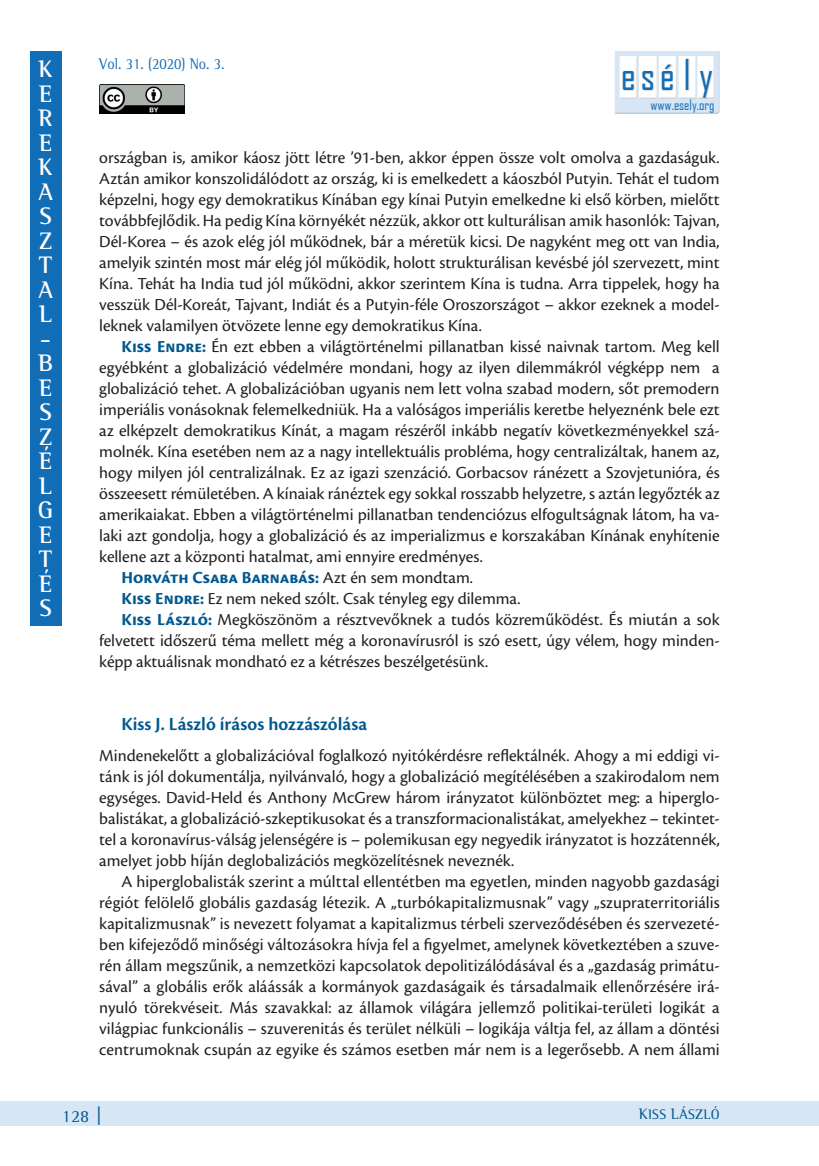
<style>
.page{position:relative;width:819px;height:1166px;background:#fff}
.page>*{position:absolute;margin:0;border:0;box-sizing:border-box;transform-origin:0 0}
.t1{font:40.6px "Agency FB";letter-spacing:.16em;color:#126db7}
.t2{font:700 24.5px/24.5px "Rotis Serif";color:#fff;text-align:justify}
.esély_alcím_2{font:600 19.25px "Cronos Pro";letter-spacing:.005em;color:#01588f}
.esély_főszöveg{font:17.5px/21px "Cronos Pro";color:#231f20;text-align:justify}
.esély_főszöveg_tompa{font:17.5px/21px "Cronos Pro";color:#231f20;text-align:justify}
.esély_főszöveg-2{font:700 17.5px "Cronos Pro";letter-spacing:-.005em;color:#01588f}
.t3{font:17.5px "Rotis Serif";color:#01588f}
.t4{font:15.75px "Rotis Serif";color:#126db7;scale:.9 1}
.t5{font:14.17px "Rotis Serif SC900";letter-spacing:.02em;color:#01588f}
.t6{font:14px "Agency FB";color:#126db7}
.s1{font-weight:700;color:#01588f}
.s2{font-weight:400;color:#231f20}
.s3{font-size:21px}
.s4{font-size:15.75px}
</style>
<div class="page">
<div style="left:0;top:1101px;width:818px;height:25px;background:#d7e6f5"></div>
<img style="left:99px;top:84px;width:85px;height:30px">
<div style="left:612px;top:50px;width:109px;height:64px;background:#231f20;opacity:.45"></div>
<div style="left:618px;top:54px;width:21px;height:45px;background:#d9e7f5"></div>
<div style="left:618px;top:56px;width:21px;height:44px;background:#231f20;opacity:.45"></div>
<div style="left:638px;top:54px;width:21px;height:45px;background:#d9e7f5"></div>
<div style="left:638px;top:56px;width:21px;height:44px;background:#231f20;opacity:.45"></div>
<div style="left:656px;top:53px;width:23px;height:46px;background:#d7e6f5"></div>
<div style="left:656px;top:55px;width:23px;height:45px;background:#231f20;opacity:.45"></div>
<div style="left:678px;top:53px;width:21px;height:46px;background:#d7e6f5"></div>
<div style="left:678px;top:55px;width:21px;height:45px;background:#231f20;opacity:.45"></div>
<div style="left:696px;top:53px;width:21px;height:46px;background:#d7e6f5"></div>
<div style="left:696px;top:55px;width:21px;height:45px;background:#231f20;opacity:.45"></div>
<div style="left:622px;top:71px;width:13px;height:20px;background:#231f20;opacity:.21"></div>
<div style="left:642px;top:71px;width:12px;height:20px;background:#231f20;opacity:.21"></div>
<div style="left:662px;top:65px;width:12px;height:26px;background:#231f20;opacity:.21"></div>
<div style="left:685px;top:59px;width:5px;height:32px;background:#231f20;opacity:.21"></div>
<div style="left:699px;top:71px;width:14px;height:28px;background:#231f20;opacity:.21"></div>
<div style="left:30px;top:51px;width:32px;height:575px;background:#126db7"></div>
<h2 class="t2" style="left:38px;top:56px;width:17px">K E R E K A S Z T A L - B E S Z É L G E T É S</h2>
<p class="t4" style="left:99px;top:54px;width:141px">Vol. 31. (2020) No. 3.</p>
<h1 class="t1" style="left:620px;top:50px;width:94px">esély</h1>
<p class="t6" style="left:650px;top:96px;width:65px">www.esely.org</p>
<p class="esély_főszöveg" style="left:99px;top:147px;width:622px">országban is, amikor káosz jött létre ’91-ben, akkor éppen össze volt omolva a gazdaságuk.<br>Aztán amikor konszolidálódott az ország, ki is emelkedett a káoszból Putyin. Tehát el tudom képzelni, hogy egy demokratikus Kínában egy kínai Putyin emelkedne ki első körben, mielőtt továbbfejlődik. Ha pedig Kína környékét nézzük, akkor ott kulturálisan amik hasonlók: Tajvan, Dél-Korea – és azok elég jól működnek, bár a méretük kicsi. De nagyként meg ott van India, amelyik szintén most már elég jól működik, holott strukturálisan kevésbé jól szervezett, mint Kína. Tehát ha India tud jól működni, akkor szerintem Kína is tudna. Arra tippelek, hogy ha vesszük Dél-Koreát, Tajvant, Indiát és a Putyin-féle Oroszországot – akkor ezeknek a model&shy;leknek valamilyen ötvözete lenne egy demokratikus Kína.</p>
<p class="esély_főszöveg" style="left:99px;top:336px;width:622px;text-indent:22px"><span class="s1">Kiss Endre:</span> Én ezt ebben a világtörténelmi pillanatban kissé naivnak tartom. Meg kell egyébként a globalizáció védelmére mondani, hogy az ilyen dilemmákról végképp nem a globalizáció tehet. A globalizációban ugyanis nem lett volna szabad modern, sőt premodern imperiális vonásoknak felemelkedniük. Ha a valóságos imperiális keretbe helyeznénk bele ezt az elképzelt demokratikus Kínát, a magam részéről inkább negatív következményekkel szá&shy;molnék. Kína esetében nem az a nagy intellektuális probléma, hogy centralizáltak, hanem az, hogy milyen jól centralizálnak. Ez az igazi szenzáció. Gorbacsov ránézett a Szovjetunióra, és összeesett rémületében. A kínaiak ránéztek egy sokkal rosszabb helyzetre, s aztán legyőzték az amerikaiakat. Ebben a világtörténelmi pillanatban tendenciózus elfogultságnak látom, ha va&shy;laki azt gondolja, hogy a globalizáció és az imperializmus e korszakában Kínának enyhítenie kellene azt a központi hatalmat, ami ennyire eredményes.</p>
<p class="esély_főszöveg-2" style="left:122px;top:567px;width:353px">Horváth Csaba Barnabás: <span class="s2">Azt én sem mondtam.</span></p>
<p class="esély_főszöveg" style="left:122px;top:588px;width:400px"><span class="s1">Kiss Endre:</span> Ez nem neked szólt. Csak tényleg egy dilemma.</p>
<p class="esély_főszöveg" style="left:99px;top:609px;width:622px;text-indent:22px"><span class="s1">Kiss László:</span> Megköszönöm a résztvevőknek a tudós közreműködést. És miután a sok felvetett időszerű téma mellett még a koronavírusról is szó esett, úgy vélem, hogy minden&shy;képp aktuálisnak mondható ez a kétrészes beszélgetésünk.</p>
<p class="esély_alcím_2" style="left:122px;top:712px;width:247px">Kiss J. László írásos hozzászólása</p>
<p class="esély_főszöveg_tompa" style="left:99px;top:745px;width:622px">Mindenekelőtt a globalizációval foglalkozó nyitókérdésre reflektálnék. Ahogy a mi eddigi vi&shy;tánk is jól dokumentálja, nyilvánvaló, hogy a globalizáció megítélésében a szakirodalom nem egységes. David-Held és Anthony McGrew három irányzatot különböztet meg: a hiperglo&shy;balistákat, a globalizáció-szkeptikusokat és a transzformacionalistákat, amelyekhez – tekintet&shy;tel a koronavírus-válság jelenségére is – polemikusan egy negyedik irányzatot is hozzátennék, amelyet jobb híján deglobalizációs megközelítésnek neveznék.</p>
<p class="esély_főszöveg" style="left:99px;top:871px;width:622px;text-indent:22px">A hiperglobalisták szerint a múlttal ellentétben ma egyetlen, minden nagyobb gazdasági régiót felölelő globális gazdaság létezik. A „turbókapitalizmusnak” vagy „szupraterritoriális kapitalizmusnak” is nevezett folyamat a kapitalizmus térbeli szerveződésében és szervezeté&shy;ben kifejeződő minőségi változásokra hívja fel a figyelmet, amelynek következtében a szuve&shy;rén állam megszűnik, a nemzetközi kapcsolatok depolitizálódásával és a „gazdaság primátu&shy;sával” a globális erők aláássák a kormányok gazdaságaik és társadalmaik ellenőrzésére irá&shy;nyuló törekvéseit. Más szavakkal: az államok világára jellemző politikai-területi logikát a világpiac funkcionális – szuverenitás és terület nélküli – logikája váltja fel, az állam a döntési centrumoknak csupán az egyike és számos esetben már nem is a legerősebb. A nem állami</p>
<p class="t3" style="left:62px;top:1105px;width:42px">128 <span class="s3">|</span></p>
<p class="t5" style="left:639px;top:1106px;width:82px"><span class="s4">K</span>ISS <span class="s4">L</span>ÁSZLÓ</p>
</div>
